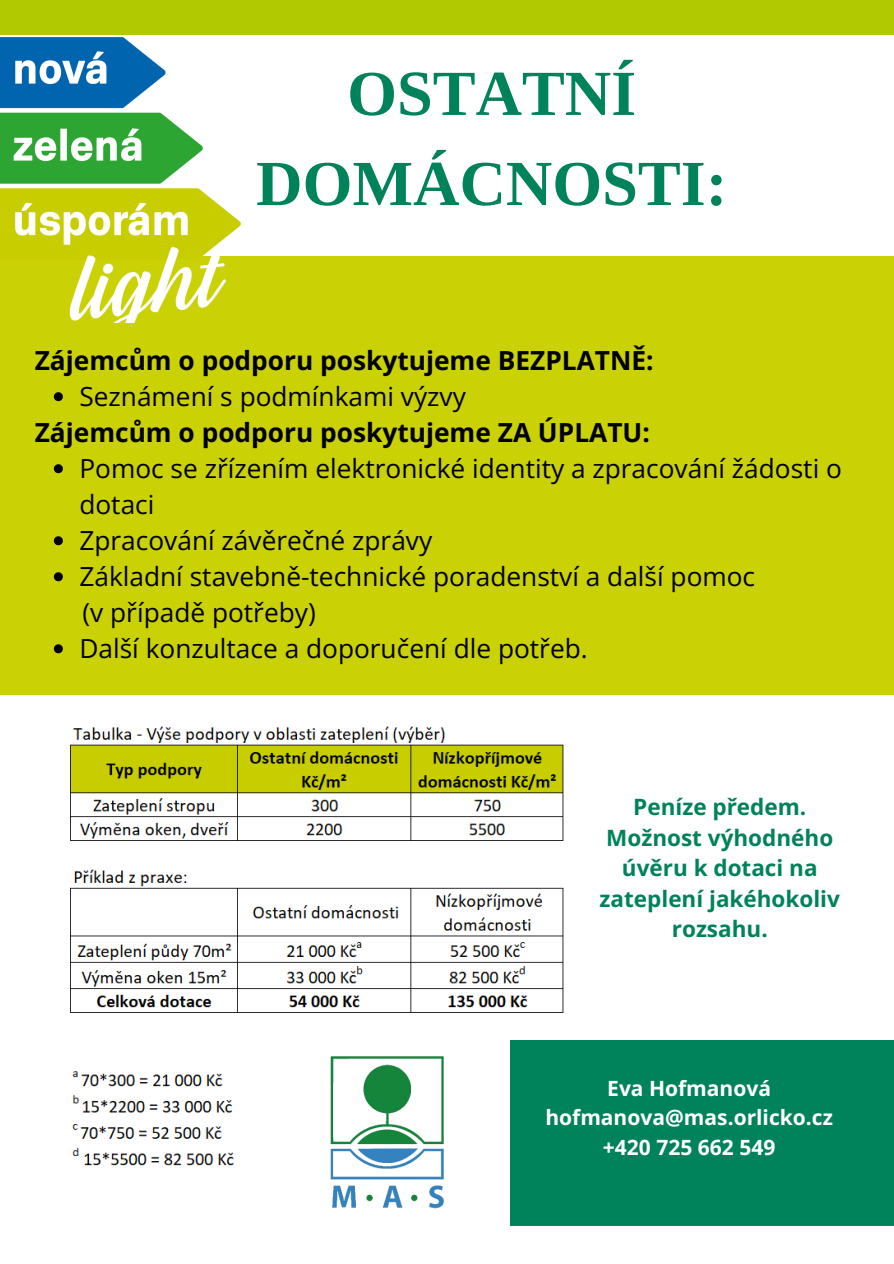
<style>
.page{position:relative;width:894px;height:1264px;background:#fff}
.page>*{position:absolute;margin:0;border:0;box-sizing:border-box;transform-origin:0 0}
.t1{font:700 64.2px/90px "Libra Serif Modern";color:#00825b;text-align:center}
.t2{font:26.25px/36px "Open Sans";color:#000}
.t3{font:700 26.25px "Open Sans";color:#000}
.t4{font:700 22.5px/30.3px "Open Sans";color:#00825b;text-align:center}
.t5{font:700 21px "Open Sans";color:#fff}
</style>
<div class="page">
<div style="left:0;top:0;width:893px;height:35px;background:#b1c900"></div>
<div style="left:0;top:257px;width:893px;height:438px;background:#cad104"></div>
<img style="left:0;top:37px;width:244px;height:286px">
<svg style="left:54px;top:392px;width:9px;height:9px"></svg>
<svg style="left:54px;top:464px;width:9px;height:9px"></svg>
<svg style="left:54px;top:536px;width:9px;height:9px"></svg>
<svg style="left:54px;top:572px;width:9px;height:9px"></svg>
<svg style="left:54px;top:644px;width:9px;height:9px"></svg>
<img style="left:70px;top:726px;width:494px;height:447px">
<img style="left:327px;top:1053px;width:119px;height:156px">
<div style="left:511px;top:1040px;width:382px;height:185px;background:#00825b"></div>
<p class="t1" style="left:256px;top:48px;width:472px">OSTATNÍ<br>DOMÁCNOSTI:</p>
<h1 class="t3" style="left:35px;top:341px;width:620px">Zájemcům o podporu poskytujeme BEZPLATNĚ:</h1>
<h2 class="t2" style="left:79px;top:377px;width:388px">Seznámení s podmínkami výzvy</h2>
<p class="t3" style="left:35px;top:413px;width:616px">Zájemcům o podporu poskytujeme ZA ÚPLATU:</p>
<h2 class="t2" style="left:79px;top:449px;width:763px">Pomoc se zřízením elektronické identity a zpracování žádosti o dotaci</h2>
<p class="t2" style="left:79px;top:521px;width:354px">Zpracování závěrečné zprávy</p>
<p class="t2" style="left:79px;top:557px;width:677px">Základní stavebně-technické poradenství a další pomoc</p>
<p class="t2" style="left:82px;top:593px;width:235px">(v případě potřeby)</p>
<h3 class="t2" style="left:79px;top:629px;width:509px">Další konzultace a doporučení dle potřeb.</h3>
<p class="t4" style="left:633px;top:791px;width:174px">Peníze předem.</p>
<p class="t4" style="left:599px;top:821px;width:242px">Možnost výhodného úvěru k dotaci na zateplení jakéhokoliv rozsahu.</p>
<p class="t5" style="left:607px;top:1073px;width:165px">Eva Hofmanová</p>
<p class="t5" style="left:545px;top:1102px;width:289px">hofmanova@mas.orlicko.cz</p>
<p class="t5" style="left:602px;top:1132px;width:174px">+420 725 662 549</p>
</div>
